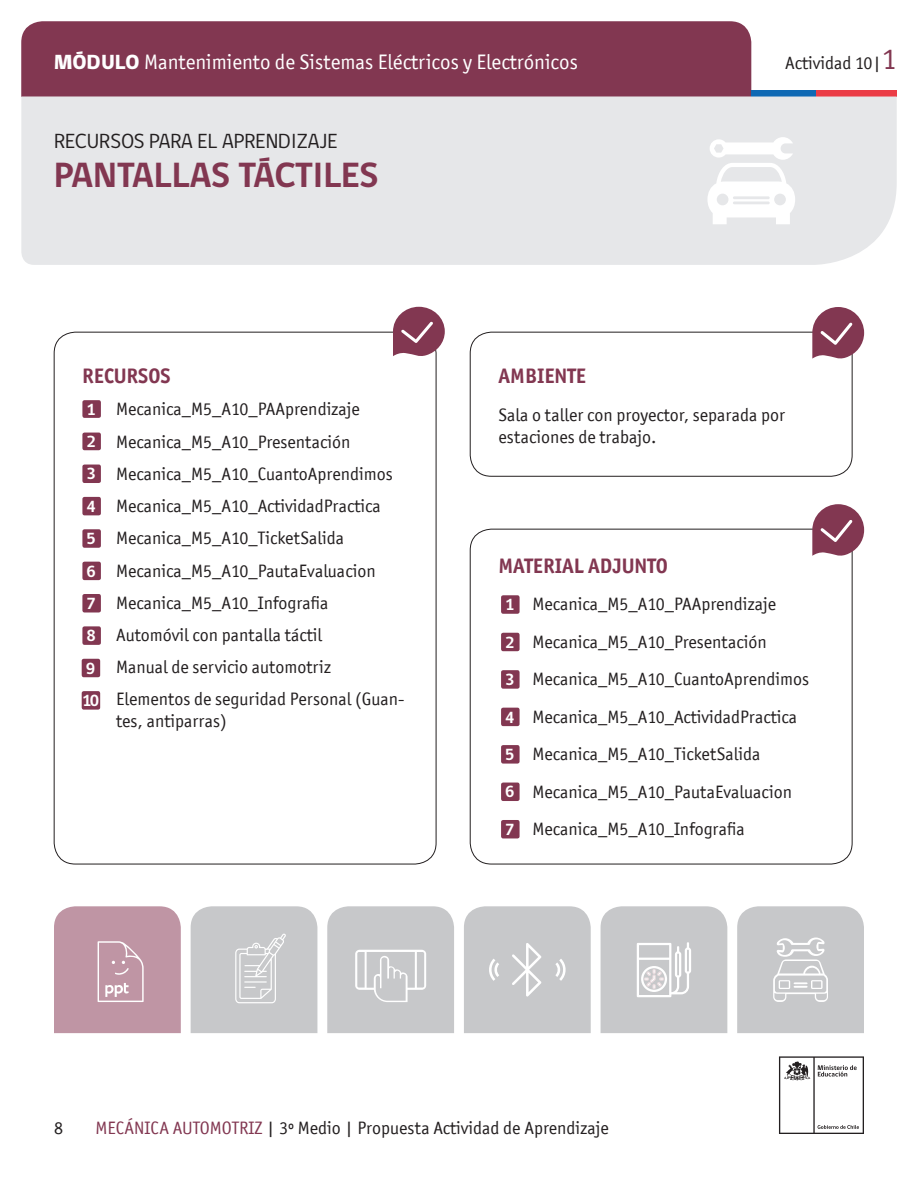
<style>
.page{position:relative;width:918px;height:1188px;background:#fff}
.page>*{position:absolute;margin:0;border:0;box-sizing:border-box;transform-origin:0 0}
.t1{font:700 36px "gob CL";color:#823751}
.t2{font:21px "Officina San ITC";color:#fff}
.t3{font:700 21px "Officina San ITC";color:#823751}
.t4{font:21px "gob CL";color:#231f20}
.t5{font:18px/21.6px "Officina San ITC";color:#231f20}
.t6{font:700 16.5px "gob CL";color:#fff}
.s1{font-family:"gob CL";font-weight:800}
.s2{font-size:30px;color:#823751}
.s3{color:#823751}
</style>
<div class="page">
<svg style="left:779px;top:1056px;width:85px;height:78px"></svg>
<div style="left:21px;top:21px;width:730px;height:76px;background:#823751"></div>
<div style="left:751px;top:90px;width:65px;height:7px;background:#0f69b4"></div>
<div style="left:816px;top:90px;width:81px;height:7px;background:#eb3c46"></div>
<div style="left:21px;top:97px;width:876px;height:168px;background:#e6e7e9"></div>
<svg style="left:707px;top:137px;width:88px;height:87px"></svg>
<svg style="left:191px;top:906px;width:126px;height:127px;background:#cacbcd"></svg>
<div style="left:54px;top:906px;width:127px;height:127px;background:#bf95a4"></div>
<svg style="left:327px;top:906px;width:127px;height:127px;background:#cacbcd"></svg>
<svg style="left:464px;top:906px;width:127px;height:127px;background:#c9cacc"></svg>
<svg style="left:737px;top:906px;width:127px;height:127px;background:#cacbcd"></svg>
<svg style="left:601px;top:906px;width:126px;height:127px;background:#cbccce"></svg>
<svg style="left:393px;top:307px;width:52px;height:51px"></svg>
<div style="left:82px;top:400px;width:19px;height:18px;background:#823751;border-radius:2px"></div>
<div style="left:82px;top:433px;width:19px;height:17px;background:#823751;border-radius:2px"></div>
<div style="left:82px;top:465px;width:19px;height:18px;background:#823751;border-radius:2px"></div>
<div style="left:82px;top:497px;width:19px;height:18px;background:#823751;border-radius:2px"></div>
<div style="left:82px;top:529px;width:19px;height:19px;background:#823751;border-radius:2px"></div>
<div style="left:82px;top:562px;width:19px;height:18px;background:#823751;border-radius:2px"></div>
<div style="left:82px;top:691px;width:18px;height:19px;background:#823751;border-radius:2px"></div>
<div style="left:82px;top:594px;width:19px;height:18px;background:#823751;border-radius:2px"></div>
<div style="left:82px;top:626px;width:19px;height:19px;background:#823751;border-radius:2px"></div>
<div style="left:82px;top:659px;width:18px;height:18px;background:#823751;border-radius:2px"></div>
<svg style="left:812px;top:504px;width:52px;height:53px"></svg>
<div style="left:501px;top:595px;width:19px;height:19px;background:#823751;border-radius:2px"></div>
<div style="left:501px;top:633px;width:19px;height:18px;background:#823751;border-radius:2px"></div>
<div style="left:501px;top:670px;width:19px;height:19px;background:#823751;border-radius:2px"></div>
<div style="left:501px;top:708px;width:19px;height:18px;background:#823751;border-radius:2px"></div>
<div style="left:501px;top:745px;width:19px;height:19px;background:#823751;border-radius:2px"></div>
<div style="left:501px;top:783px;width:19px;height:18px;background:#823751;border-radius:2px"></div>
<div style="left:501px;top:820px;width:19px;height:18px;background:#823751;border-radius:2px"></div>
<div style="left:470px;top:332px;width:383px;height:145px;border:1px solid #231f20;border-radius:21px"></div>
<svg style="left:812px;top:307px;width:52px;height:53px"></svg>
<p class="t2" style="left:54px;top:50px;width:525px"><span class="s1">MÓDULO</span> Mantenimiento de Sistemas Eléctricos y Electrónicos</p>
<p class="t4" style="left:54px;top:127px;width:285px">RECURSOS PARA EL APRENDIZAJE</p>
<p class="t1" style="left:54px;top:150px;width:326px">PANTALLAS TÁCTILES</p>
<p class="t5" style="left:785px;top:52px;width:113px">Actividad 10|<span class="s2">1</span></p>
<p class="t3" style="left:82px;top:363px;width:90px">RECURSOS</p>
<p class="t5" style="left:116px;top:398px;width:245px">Mecanica_M5_A10_PAAprendizaje</p>
<p class="t5" style="left:116px;top:431px;width:236px">Mecanica_M5_A10_Presentación</p>
<p class="t5" style="left:116px;top:463px;width:278px">Mecanica_M5_A10_CuantoAprendimos</p>
<p class="t5" style="left:116px;top:495px;width:266px">Mecanica_M5_A10_ActividadPractica</p>
<p class="t5" style="left:116px;top:527px;width:229px">Mecanica_M5_A10_TicketSalida</p>
<p class="t5" style="left:116px;top:560px;width:261px">Mecanica_M5_A10_PautaEvaluacion</p>
<p class="t5" style="left:116px;top:592px;width:214px">Mecanica_M5_A10_Infografia</p>
<p class="t5" style="left:116px;top:624px;width:208px">Automóvil con pantalla táctil</p>
<p class="t5" style="left:116px;top:656px;width:216px">Manual de servicio automotriz</p>
<p class="t5" style="left:116px;top:688px;width:290px">Elementos de seguridad Personal (Guan&shy;tes, antiparras)</p>
<p class="t6" style="left:87px;top:398px;width:11px">1</p>
<p class="t6" style="left:87px;top:431px;width:11px">2</p>
<p class="t6" style="left:87px;top:463px;width:11px">3</p>
<p class="t6" style="left:87px;top:495px;width:11px">4</p>
<p class="t6" style="left:87px;top:527px;width:11px">5</p>
<p class="t6" style="left:87px;top:560px;width:11px">6</p>
<p class="t6" style="left:87px;top:592px;width:11px">7</p>
<p class="t6" style="left:87px;top:624px;width:11px">8</p>
<p class="t6" style="left:86px;top:657px;width:11px">9</p>
<p class="t6" style="left:82px;top:689px;width:19px">10</p>
<p class="t3" style="left:499px;top:363px;width:89px">AMBIENTE</p>
<p class="t5" style="left:499px;top:404px;width:288px">Sala o taller con proyector, separada por</p>
<p class="t5" style="left:499px;top:426px;width:159px">estaciones de trabajo.</p>
<p class="t3" style="left:499px;top:552px;width:171px">MATERIAL ADJUNTO</p>
<p class="t5" style="left:533px;top:593px;width:245px">Mecanica_M5_A10_PAAprendizaje</p>
<p class="t5" style="left:533px;top:631px;width:236px">Mecanica_M5_A10_Presentación</p>
<p class="t5" style="left:533px;top:668px;width:278px">Mecanica_M5_A10_CuantoAprendimos</p>
<p class="t5" style="left:533px;top:706px;width:266px">Mecanica_M5_A10_ActividadPractica</p>
<p class="t5" style="left:533px;top:743px;width:229px">Mecanica_M5_A10_TicketSalida</p>
<p class="t5" style="left:533px;top:781px;width:261px">Mecanica_M5_A10_PautaEvaluacion</p>
<p class="t5" style="left:533px;top:818px;width:214px">Mecanica_M5_A10_Infografia</p>
<p class="t6" style="left:505px;top:593px;width:11px">1</p>
<p class="t6" style="left:505px;top:631px;width:11px">2</p>
<p class="t6" style="left:505px;top:668px;width:11px">3</p>
<p class="t6" style="left:505px;top:706px;width:11px">4</p>
<p class="t6" style="left:505px;top:743px;width:11px">5</p>
<p class="t6" style="left:505px;top:781px;width:11px">6</p>
<p class="t6" style="left:505px;top:818px;width:11px">7</p>
<p class="t5" style="left:54px;top:1117px;width:10px">8</p>
<p class="t5" style="left:95px;top:1117px;width:515px"><span class="s3">MECÁNICA AUTOMOTRIZ</span> | 3º Medio | Propuesta Actividad de Aprendizaje</p>
</div>
